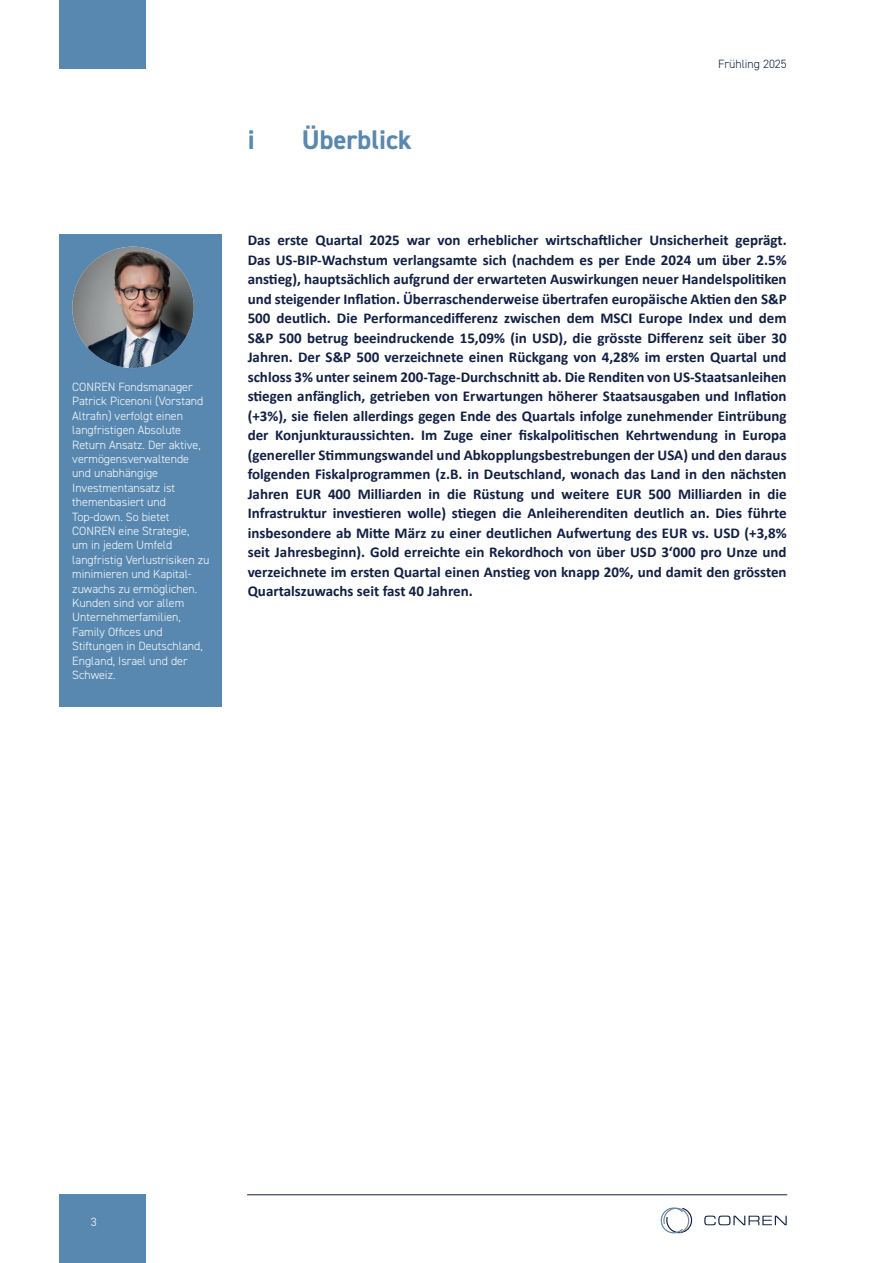
<style>
.page{position:relative;width:893px;height:1263px;background:#fff}
.page>*{position:absolute;margin:0;border:0;box-sizing:border-box;transform-origin:0 0}
.t1{font:700 27px "DIN2014";color:#5888b0}
.t2{font:700 15px/19.5px "Calibri";color:#121f46;text-align:justify}
.t3{font:300 12px/14.4px "DIN2014";color:#fff}
.t4{font:300 12px "DIN2014";color:#121f46}
</style>
<div class="page">
<div style="left:60px;top:1195px;width:86px;height:68px;background:#5888b0"></div>
<div style="left:60px;top:0;width:86px;height:68px;background:#5888b0"></div>
<hr style="left:247px;top:1194px;width:540px;height:1px;background:#121f46">
<svg style="left:660px;top:1207px;width:33px;height:26px"></svg>
<svg style="left:704px;top:1215px;width:83px;height:10px"></svg>
<div style="left:60px;top:234px;width:162px;height:472px;background:#5888b0"></div>
<img style="left:72px;top:247px;width:122px;height:121px;border-radius:61px">
<p class="t3" style="left:72px;top:380px;width:139px">CONREN Fondsmanager<br>Patrick Picenoni (Vorstand<br>Altrafin) verfolgt einen langfristigen Absolute<br>Return Ansatz. Der aktive, vermögensverwaltende und unabhängige<br>Investmentansatz ist themenbasiert und<br>Top-down. So bietet<br>CONREN eine Strategie,<br>um in jedem Umfeld langfristig Verlustrisiken zu minimieren und Kapital&shy;zuwachs zu ermöglichen.<br>Kunden sind vor allem<br>Unternehmerfamilien,<br>Family Offices und<br>Stiftungen in Deutschland,<br>England, Israel und der<br>Schweiz.</p>
<h1 class="t1" style="left:248px;top:125px;width:9px">i</h1>
<h1 class="t1" style="left:302px;top:125px;width:112px">Überblick</h1>
<p class="t4" style="left:718px;top:60px;width:70px">Frühling 2025</p>
<p class="t2" style="left:248px;top:230px;width:540px">Das erste Quartal 2025 war von erheblicher wirtschaftlicher Unsicherheit geprägt.<br>Das US-BIP-Wachstum verlangsamte sich (nachdem es per Ende 2024 um über 2.5% anstieg), hauptsächlich aufgrund der erwarteten Auswirkungen neuer Handelspolitiken und steigender Inflation. Überraschenderweise übertrafen europäische Aktien den S&amp;P 500 deutlich. Die Performancedifferenz zwischen dem MSCI Europe Index und dem S&amp;P 500 betrug beeindruckende 15,09% (in USD), die grösste Differenz seit über 30<br>Jahren. Der S&amp;P 500 verzeichnete einen Rückgang von 4,28% im ersten Quartal und schloss 3% unter seinem 200-Tage-Durchschnitt ab. Die Renditen von US-Staatsanleihen stiegen anfänglich, getrieben von Erwartungen höherer Staatsausgaben und Inflation (+3%), sie fielen allerdings gegen Ende des Quartals infolge zunehmender Eintrübung der Konjunkturaussichten. Im Zuge einer fiskalpolitischen Kehrtwendung in Europa (genereller Stimmungswandel und Abkopplungsbestrebungen der USA) und den daraus folgenden Fiskalprogrammen (z.B. in Deutschland, wonach das Land in den nächsten Jahren EUR 400 Milliarden in die Rüstung und weitere EUR 500 Milliarden in die Infrastruktur investieren wolle) stiegen die Anleiherenditen deutlich an. Dies führte insbesondere ab Mitte März zu einer deutlichen Aufwertung des EUR vs. USD (+3,8% seit Jahresbeginn). Gold erreichte ein Rekordhoch von über USD 3‘000 pro Unze und verzeichnete im ersten Quartal einen Anstieg von knapp 20%, und damit den grössten Quartalszuwachs seit fast 40 Jahren.</p>
<p class="t3" style="left:91px;top:1215px;width:7px">3</p>
</div>
